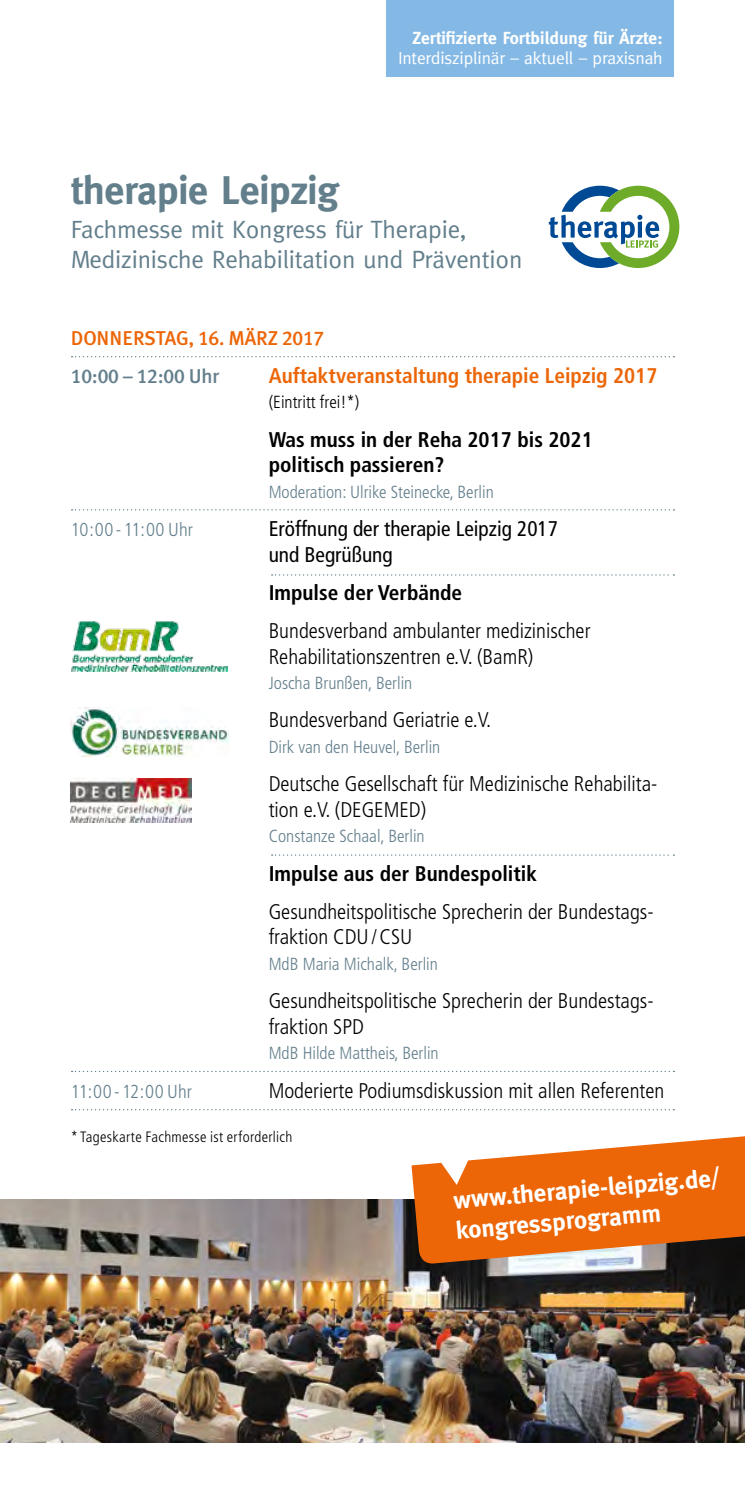
<style>
.page{position:relative;width:745px;height:1489px;background:#fff}
.page>*{position:absolute;margin:0;border:0;box-sizing:border-box;transform-origin:0 0}
.t1{font:700 40px "Meta Plus";letter-spacing:-.01em;color:#637f8c}
.t2{font:25px/30px "Meta Plus";letter-spacing:-.01em;color:#637f8c}
.t3{font:700 25px/30px "Meta Plus";color:#fff}
.t4{font:300 condensed 21.25px/25.5px "Frutiger";color:#000}
.t5{font:700 condensed 21.25px/25.5px "Frutiger";color:#000}
.t6{font:condensed 21.25px/25.5px "Frutiger";color:#000}
.t7{font:700 condensed 21.25px "Frutiger";color:#ec6608}
.t8{font:20px/38.2px "Meta Plus Medium Caps";letter-spacing:-.01em;color:#ec6608}
.t9{font:300 condensed 18.75px "Frutiger";letter-spacing:.01em;color:#637f8c}
.t10{font:300 condensed 17.5px "Frutiger";color:#637f8c}
.t11{font:17.5px "Meta Plus";letter-spacing:-.01em;color:#fff}
.t12{font:700 17.5px "Meta Plus";color:#fff}
.t13{font:300 condensed 17.5px "Frutiger";color:#000}
.t14{font:300 condensed 15px "Frutiger";letter-spacing:.02em;color:#000}
.s1{color:#637f8c}
.s2{font-family:"Meta Plus";font-weight:500;color:#637f8c}
</style>
<div class="page">
<img style="left:0;top:1199px;width:744px;height:242px">
<svg style="left:411px;top:1136px;width:333px;height:128px;background:#e07a33"></svg>
<svg style="left:71px;top:356px;width:603px;height:1px"></svg>
<svg style="left:71px;top:1109px;width:603px;height:1px"></svg>
<svg style="left:548px;top:186px;width:131px;height:82px"></svg>
<img style="left:71px;top:778px;width:120px;height:44px">
<img style="left:71px;top:708px;width:157px;height:48px">
<img style="left:71px;top:621px;width:156px;height:50px">
<svg style="left:271px;top:574px;width:403px;height:1px"></svg>
<svg style="left:71px;top:509px;width:603px;height:1px"></svg>
<svg style="left:271px;top:854px;width:403px;height:1px"></svg>
<svg style="left:71px;top:1070px;width:603px;height:1px"></svg>
<div style="left:386px;top:0;width:287px;height:77px;background:#85b9e5"></div>
<p class="t12" style="left:412px;top:28px;width:251px">Zertifizierte Fortbildung für Ärzte:</p>
<p class="t11" style="left:398px;top:48px;width:266px">Interdisziplinär – aktuell – praxisnah</p>
<h1 class="t1" style="left:71px;top:167px;width:269px">therapie Leipzig</h1>
<p class="t2" style="left:71px;top:214px;width:452px">Fachmesse mit Kongress für Therapie,<br>Medizinische Rehabilitation und Prävention</p>
<p class="t8" style="left:71px;top:318px;width:255px">DONNERSTAG, 16. MÄRZ 2017<br><span class="s1">10:00 – 12:00</span> <span class="s2">Uhr</span></p>
<p class="t7" style="left:268px;top:363px;width:390px">Auftaktveranstaltung therapie Leipzig 2017</p>
<p class="t13" style="left:268px;top:392px;width:92px">(Eintritt frei!*)</p>
<p class="t5" style="left:268px;top:426px;width:325px">Was muss in der Reha 2017 bis 2021 politisch passieren?</p>
<p class="t10" style="left:268px;top:482px;width:226px">Moderation: Ulrike Steinecke, Berlin</p>
<p class="t9" style="left:71px;top:519px;width:124px">10:00-11:00 Uhr</p>
<p class="t6" style="left:268px;top:516px;width:290px">Eröffnung der therapie Leipzig 2017 und Begrüßung</p>
<p class="t5" style="left:268px;top:579px;width:195px">Impulse der Verbände</p>
<p class="t4" style="left:268px;top:618px;width:323px">Bundesverband ambulanter medizinischer<br>Rehabilitationszentren e.V. (BamR)</p>
<p class="t10" style="left:268px;top:673px;width:145px">Joscha Brunßen, Berlin</p>
<p class="t4" style="left:268px;top:707px;width:224px">Bundesverband Geriatrie e.V.</p>
<p class="t10" style="left:268px;top:737px;width:173px">Dirk van den Heuvel, Berlin</p>
<p class="t4" style="left:268px;top:771px;width:390px">Deutsche Gesellschaft für Medizinische Rehabilita&shy;tion e.V. (DEGEMED)</p>
<p class="t10" style="left:268px;top:826px;width:157px">Constanze Schaal, Berlin</p>
<p class="t5" style="left:268px;top:860px;width:270px">Impulse aus der Bundespolitik</p>
<p class="t4" style="left:268px;top:899px;width:386px">Gesundheitspolitische Sprecherin der Bundestags&shy;fraktion CDU/CSU</p>
<p class="t10" style="left:268px;top:953px;width:171px">MdB Maria Michalk, Berlin</p>
<p class="t4" style="left:268px;top:988px;width:386px">Gesundheitspolitische Sprecherin der Bundestags&shy;fraktion SPD</p>
<p class="t10" style="left:268px;top:1043px;width:171px">MdB Hilde Mattheis, Berlin</p>
<p class="t9" style="left:71px;top:1080px;width:123px">11:00-12:00 Uhr</p>
<p class="t4" style="left:268px;top:1077px;width:397px">Moderierte Podiumsdiskussion mit allen Referenten</p>
<p class="t14" style="left:71px;top:1127px;width:223px">*Tageskarte Fachmesse ist erforderlich</p>
<p class="t3" style="left:451px;top:1185px;width:268px;rotate:-5deg">www.therapie-leipzig.de/ kongressprogramm</p>
</div>
